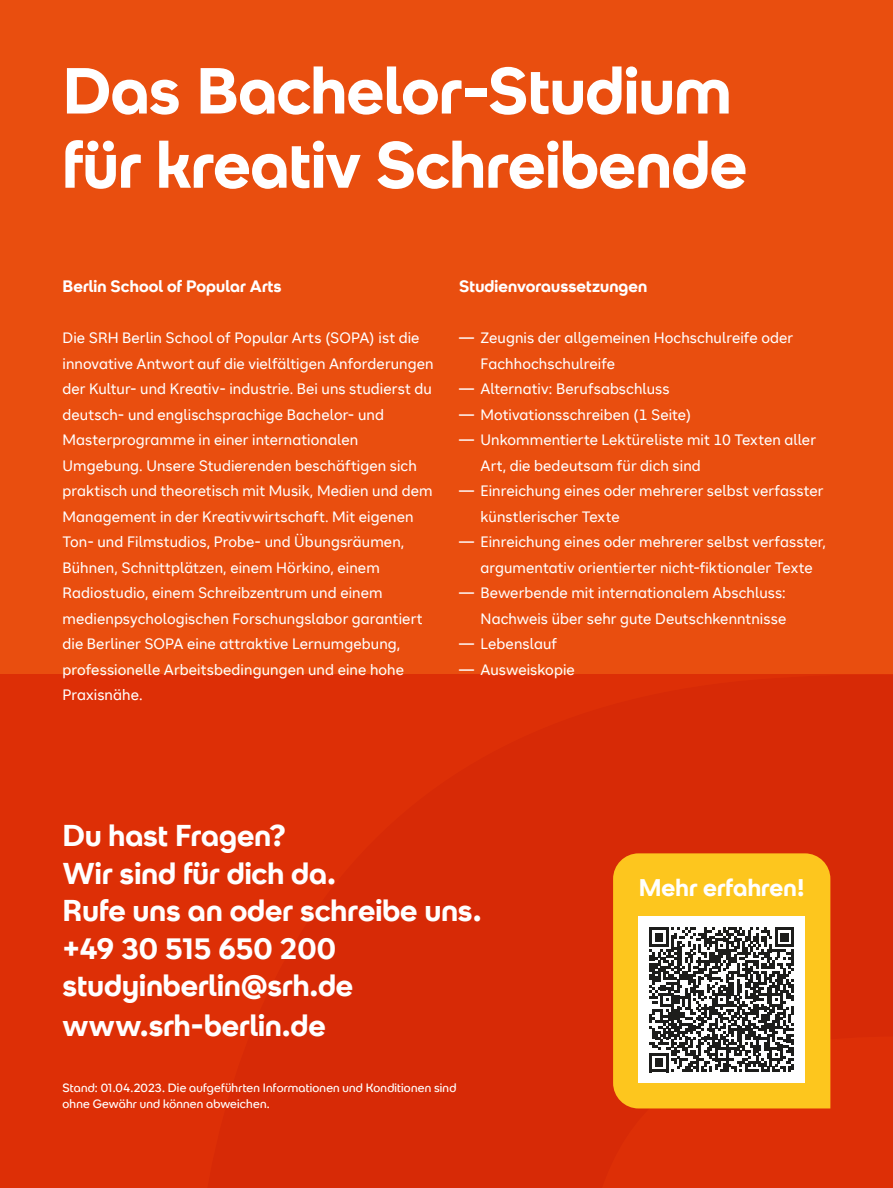
<style>
.page{position:relative;width:893px;height:1188px;background:#e94e0f}
.page>*{position:absolute;margin:0;border:0;box-sizing:border-box;transform-origin:0 0}
.t1{font:700 64.95px/74.2px "SRH Headline";letter-spacing:-.005em;color:#fff}
.t2{font:700 30px/38px "SRH Headline";color:#fff}
.t3{font:700 24px "SRH Headline";color:#fff}
.t4{font:700 16.5px "SRH Headline";letter-spacing:.005em;color:#fff}
.t5{font:15px/25.5px "SRH Text";letter-spacing:.005em;color:#fff}
.t6{font:12px/16.5px "SRH Headline";letter-spacing:.015em;color:#fff}
</style>
<div class="page">
<div style="left:0;top:675px;width:893px;height:513px;background:#dd2f06"></div>
<div style="left:613px;top:853px;width:217px;height:255px;background:#fdc61e"></div>
<div style="left:639px;top:917px;width:166px;height:166px;background:#fff"></div>
<svg style="left:649px;top:928px;width:145px;height:144px"></svg>
<h1 class="t1" style="left:63px;top:54px;width:686px">Das Bachelor-Studium für kreativ Schreibende</h1>
<p class="t4" style="left:63px;top:277px;width:221px">Berlin School of Popular Arts</p>
<p class="t5" style="left:63px;top:325px;width:373px">Die SRH Berlin School of Popular Arts (SOPA) ist die innovative Antwort auf die vielfältigen Anforderungen der Kultur- und Kreativ- industrie. Bei uns studierst du deutsch- und englischsprachige Bachelor- und Masterprogramme in einer internationalen Umgebung. Unsere Studierenden beschäftigen sich praktisch und theoretisch mit Musik, Medien und dem Management in der Kreativwirtschaft. Mit eigenen Ton- und Filmstudios, Probe- und Übungsräumen, Bühnen, Schnittplätzen, einem Hörkino, einem Radiostudio, einem Schreibzentrum und einem medienpsychologischen Forschungslabor garantiert die Berliner SOPA eine attraktive Lernumgebung, professionelle Arbeitsbedingungen und eine hohe Praxisnähe.</p>
<p class="t4" style="left:459px;top:277px;width:190px">Studienvoraussetzungen</p>
<p class="t5" style="left:480px;top:325px;width:314px;text-indent:-21px">— Zeugnis der allgemeinen Hochschulreife oder<br>Fachhochschulreife</p>
<p class="t5" style="left:459px;top:376px;width:212px">— Alternativ: Berufsabschluss</p>
<p class="t5" style="left:459px;top:402px;width:234px">— Motivationsschreiben (1 Seite)</p>
<p class="t5" style="left:480px;top:427px;width:337px;text-indent:-21px">— Unkommentierte Lektüreliste mit 10 Texten aller<br>Art, die bedeutsam für dich sind</p>
<p class="t5" style="left:480px;top:478px;width:344px;text-indent:-21px">— Einreichung eines oder mehrerer selbst verfasster künstlerischer Texte</p>
<p class="t5" style="left:459px;top:529px;width:368px;text-align:center">— Einreichung eines oder mehrerer selbst verfasster, argumentativ orientierter nicht-fiktionaler Texte</p>
<p class="t5" style="left:459px;top:580px;width:329px;text-align:right">— Bewerbende mit internationalem Abschluss:<br>Nachweis über sehr gute Deutschkenntnisse</p>
<p class="t5" style="left:459px;top:631px;width:99px">— Lebenslauf</p>
<p class="t5" style="left:459px;top:657px;width:117px">— Ausweiskopie</p>
<h2 class="t2" style="left:63px;top:817px;width:421px">Du hast Fragen?<br>Wir sind für dich da.<br>Rufe uns an oder schreibe uns. +49 30 515 650 200 studyinberlin@srh.de www.srh-berlin.de</h2>
<p class="t6" style="left:63px;top:1080px;width:395px">Stand: 01.04.2023. Die aufgeführten Informationen und Konditionen sind ohne Gewähr und können abweichen.</p>
<h3 class="t3" style="left:639px;top:874px;width:168px">Mehr erfahren!</h3>
</div>
